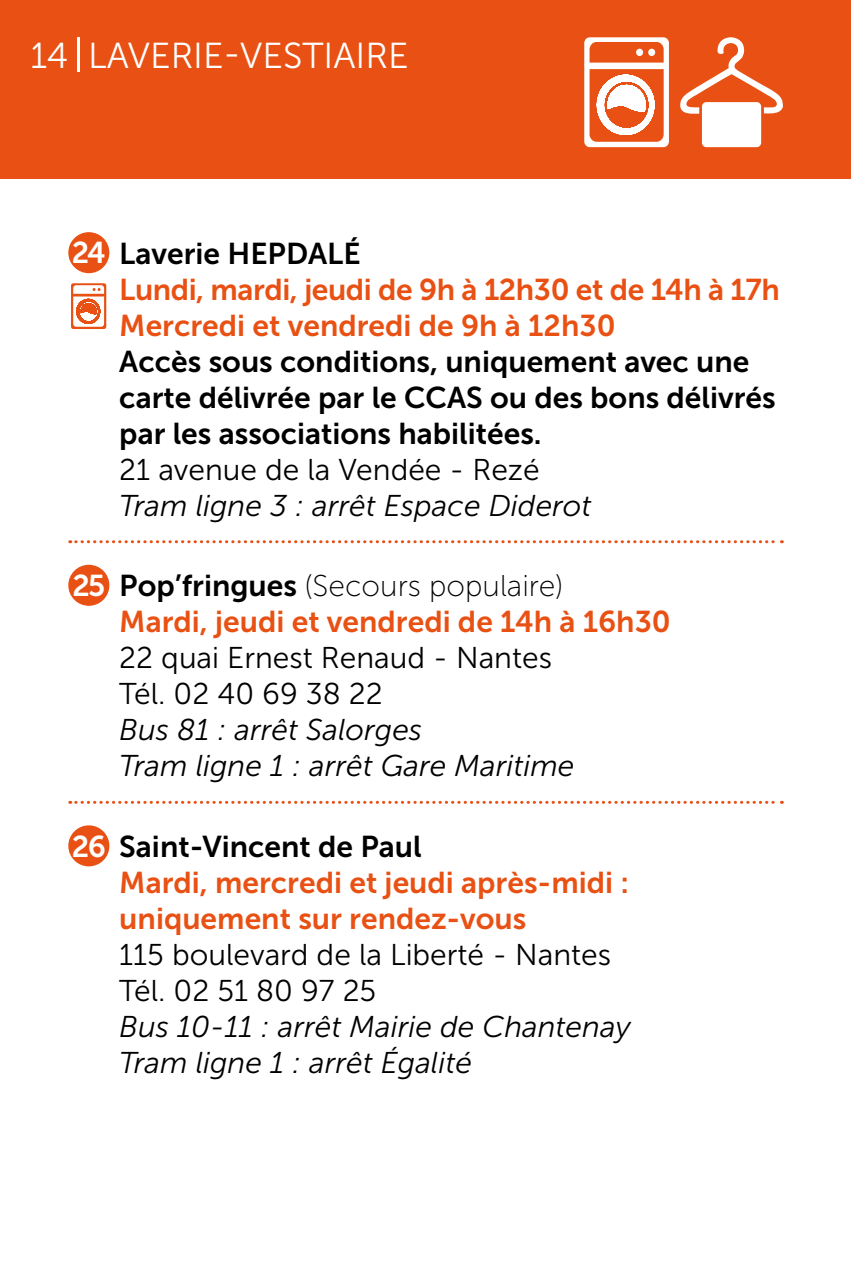
<style>
.page{position:relative;width:851px;height:1276px;background:#fff}
.page>*{position:absolute;margin:0;border:0;box-sizing:border-box;transform-origin:0 0}
.t1{font:36px "Museo Sans 300";color:#fff}
.t2{font:30px/36px "Museo Sans 700";color:#e85113}
.t3{font:italic 30px/36px "Museo Sans 300";color:#000}
.t4{font:30px/36px "Museo Sans 700";color:#000}
.t5{font:30px/36px "Museo Sans 300";color:#000}
.t6{font:30px "Museo Sans 100";color:#000}
.t7{font:30px "Museo Sans 700";color:#fff}
.s1{color:#fff}
.s2{color:#000}
.s3{font-family:"Museo Sans 700"}
</style>
<div class="page">
<div style="left:0;top:0;width:850px;height:179px;background:#e85113"></div>
<hr style="left:77px;top:37px;width:2px;height:34px;background:#fff">
<svg style="left:70px;top:540px;width:712px;height:3px"></svg>
<svg style="left:70px;top:801px;width:712px;height:3px"></svg>
<div style="left:69px;top:233px;width:40px;height:39px;background:#e85113;border-radius:50%"></div>
<div style="left:68px;top:232px;width:41px;height:41px;border:2px solid #e85113;border-radius:50%"></div>
<div style="left:69px;top:565px;width:40px;height:40px;background:#e85113;border-radius:50%"></div>
<div style="left:68px;top:565px;width:41px;height:41px;border:2px solid #e85113;border-radius:50%"></div>
<div style="left:69px;top:826px;width:40px;height:39px;background:#e85113;border-radius:50%"></div>
<div style="left:68px;top:825px;width:41px;height:41px;border:2px solid #e85113;border-radius:50%"></div>
<svg style="left:71px;top:283px;width:35px;height:46px"></svg>
<svg style="left:584px;top:37px;width:84px;height:110px"></svg>
<svg style="left:680px;top:37px;width:103px;height:78px"></svg>
<div style="left:701px;top:102px;width:60px;height:45px;background:#fff;border-radius:4px"></div>
<p class="t1" style="left:30px;top:36px;width:379px">14 LAVERIE-VESTIAIRE</p>
<p class="t2" style="left:119px;top:235px;width:662px;text-indent:-48px"><span class="s1">24</span> <span class="s2">Laverie HEPDALÉ<br></span>Lundi, mardi, jeudi de 9h à 12h30 et de 14h à 17h<br>Mercredi et vendredi de 9h à 12h30</p>
<p class="t4" style="left:119px;top:343px;width:657px">Accès sous conditions, uniquement avec une carte délivrée par le CCAS ou des bons délivrés par les associations habilitées.</p>
<p class="t5" style="left:119px;top:451px;width:422px">21 avenue de la Vendée - Rezé</p>
<p class="t3" style="left:119px;top:487px;width:473px">Tram ligne 3 : arrêt Espace Diderot</p>
<p class="t7" style="left:72px;top:569px;width:34px">25</p>
<p class="t6" style="left:119px;top:570px;width:445px"><span class="s3">Pop’fringues</span> (Secours populaire)</p>
<p class="t2" style="left:119px;top:604px;width:553px">Mardi, jeudi et vendredi de 14h à 16h30</p>
<p class="t5" style="left:119px;top:640px;width:434px">22 quai Ernest Renaud - Nantes<br>Tél. 02 40 69 38 22</p>
<p class="t3" style="left:119px;top:712px;width:456px">Bus 81 : arrêt Salorges<br>Tram ligne 1 : arrêt Gare Maritime</p>
<p class="t7" style="left:72px;top:829px;width:35px">26</p>
<p class="t4" style="left:119px;top:828px;width:304px">Saint-Vincent de Paul</p>
<p class="t2" style="left:119px;top:864px;width:511px">Mardi, mercredi et jeudi après-midi : uniquement sur rendez-vous</p>
<p class="t5" style="left:119px;top:936px;width:493px">115 boulevard de la Liberté - Nantes<br>Tél. 02 51 80 97 25</p>
<p class="t3" style="left:119px;top:1008px;width:512px">Bus 10-11 : arrêt Mairie de Chantenay<br>Tram ligne 1 : arrêt Égalité</p>
</div>
